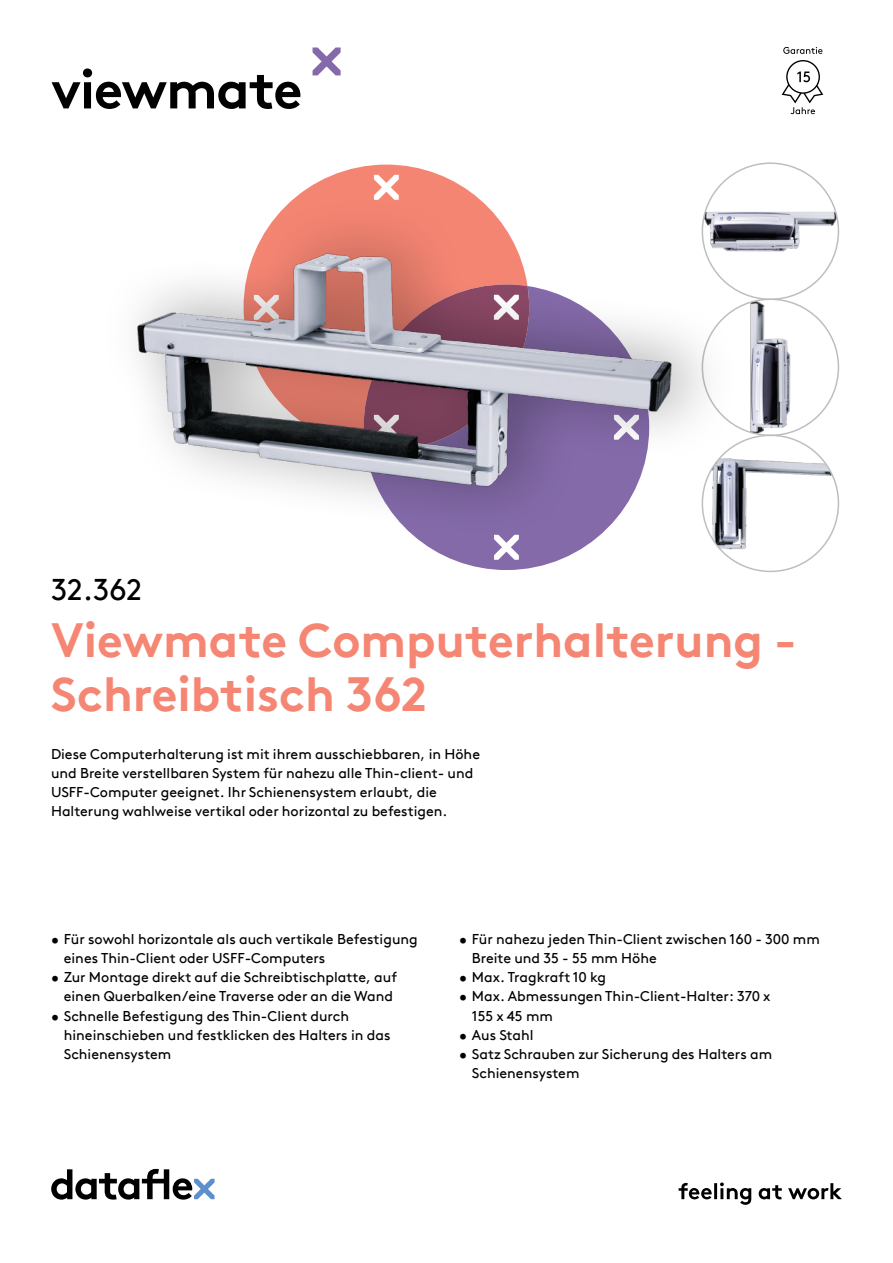
<style>
.page{position:relative;width:893px;height:1263px;background:#fff}
.page>*{position:absolute;margin:0;border:0;box-sizing:border-box;transform-origin:0 0}
.t1{font:700 54px "Brown Pro TT";letter-spacing:-.02em;color:#000}
.t2{font:700 48px/54px "Brown Pro TT";color:#f58673}
.t3{font:30px "Brown Pro TT";color:#000}
.t4{font:14.25px/19.2px "Brown Pro TT";color:#000}
</style>
<div class="page">
<svg style="left:296px;top:165px;width:181px;height:32px;fill:#f58573"></svg>
<svg style="left:416px;top:538px;width:180px;height:32px;fill:#846aa9"></svg>
<svg style="left:51px;top:1169px;width:164px;height:30px"></svg>
<svg style="left:679px;top:1182px;width:163px;height:23px"></svg>
<svg style="left:313px;top:47px;width:28px;height:28px"></svg>
<img style="left:740px;top:209px;width:98px;height:44px">
<img style="left:750px;top:301px;width:41px;height:134px">
<img style="left:711px;top:455px;width:127px;height:97px">
<div style="left:99px;top:197px;width:641px;height:341px;background:#000;opacity:.35"></div>
<img style="left:120px;top:243px;width:570px;height:253px">
<svg style="left:783px;top:47px;width:39px;height:7px"></svg>
<svg style="left:782px;top:60px;width:41px;height:54px"></svg>
<h1 class="t1" style="left:51px;top:68px;width:253px">viewmate</h1>
<h3 class="t3" style="left:51px;top:578px;width:92px">32.362</h3>
<h2 class="t2" style="left:51px;top:618px;width:747px">Viewmate Computerhalterung -<br>Schreibtisch 362</h2>
<p class="t4" style="left:51px;top:746px;width:431px">Diese Computerhalterung ist mit ihrem ausschiebbaren, in Höhe und Breite verstellbaren System für nahezu alle Thin-client- und USFF-Computer geeignet. Ihr Schienensystem erlaubt, die Halterung wahlweise vertikal oder horizontal zu befestigen.</p>
<p class="t4" style="left:64px;top:931px;width:356px;text-indent:-13px">• Für sowohl horizontale als auch vertikale Befestigung eines Thin-Client oder USFF-Computers</p>
<p class="t4" style="left:51px;top:969px;width:348px;text-align:right">• Zur Montage direkt auf die Schreibtischplatte, auf einen Querbalken/eine Traverse oder an die Wand</p>
<p class="t4" style="left:64px;top:1008px;width:328px;text-indent:-13px">• Schnelle Befestigung des Thin-Client durch hineinschieben und festklicken des Halters in das<br>Schienensystem</p>
<p class="t4" style="left:472px;top:931px;width:349px;text-indent:-13px">• Für nahezu jeden Thin-Client zwischen 160 - 300 mm<br>Breite und 35 - 55 mm Höhe</p>
<p class="t4" style="left:459px;top:969px;width:149px">• Max. Tragkraft 10 kg</p>
<p class="t4" style="left:472px;top:988px;width:300px;text-indent:-13px">• Max. Abmessungen Thin-Client-Halter: 370 x<br>155 x 45 mm</p>
<p class="t4" style="left:459px;top:1027px;width:76px">• Aus Stahl</p>
<p class="t4" style="left:472px;top:1046px;width:302px;text-indent:-13px">• Satz Schrauben zur Sicherung des Halters am<br>Schienensystem</p>
</div>
